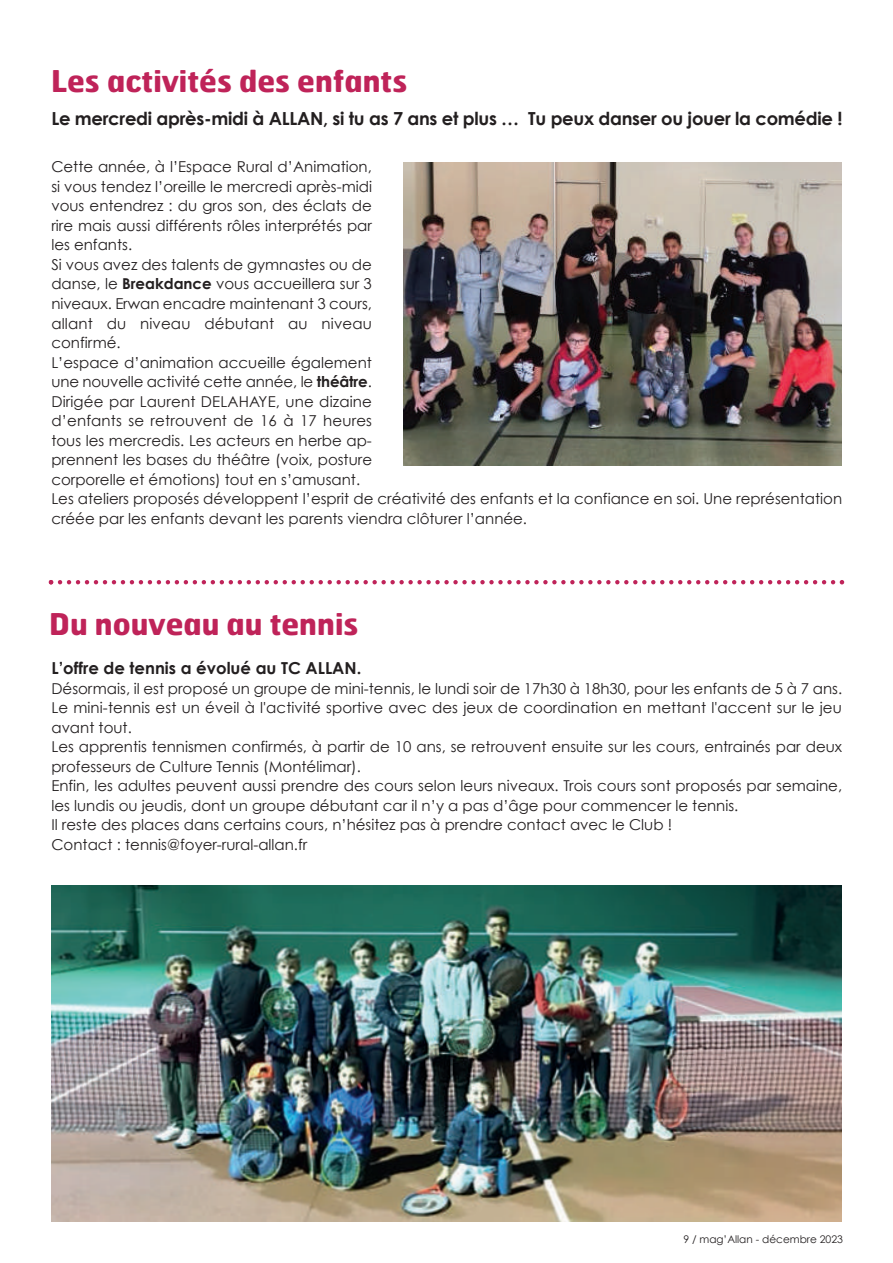
<style>
.page{position:relative;width:893px;height:1263px;background:#fff}
.page>*{position:absolute;margin:0;border:0;box-sizing:border-box;transform-origin:0 0}
.t1{font:700 30px "Hermes";color:#bf2359}
.t2{font:700 18px "Century Gothic";letter-spacing:-.015em;color:#231f20}
.t3{font:700 16.5px "Century Gothic";color:#231f20}
.t4{font:15px/19.5px "Century Gothic";color:#231f20}
.t5{font:10.5px "Century Gothic";color:#231f20}
.s1{font-weight:700}
</style>
<div class="page">
<img style="left:51px;top:885px;width:791px;height:337px">
<svg style="left:49px;top:580px;width:795px;height:4px"></svg>
<img style="left:403px;top:163px;width:439px;height:303px">
<h1 class="t1" style="left:51px;top:69px;width:358px">Les activités des enfants</h1>
<p class="t2" style="left:51px;top:107px;width:792px">Le mercredi après-midi à ALLAN, si tu as 7 ans et plus … Tu peux danser ou jouer la comédie !</p>
<p class="t4" style="left:51px;top:157px;width:792px">Cette année, à l’Espace Rural d’Animation,<br>si vous tendez l’oreille le mercredi après-midi<br>vous entendrez : du gros son, des éclats de<br>rire mais aussi différents rôles interprétés par<br>les enfants.<br>Si vous avez des talents de gymnastes ou de<br>danse, le <span class="s1">Breakdance</span> vous accueillera sur 3<br>niveaux. Erwan encadre maintenant 3 cours,<br>allant du niveau débutant au niveau<br>confirmé.<br>L’espace d’animation accueille également<br>une nouvelle activité cette année, le <span class="s1">théâtre</span>.<br>Dirigée par Laurent DELAHAYE, une dizaine<br>d’enfants se retrouvent de 16 à 17 heures<br>tous les mercredis. Les acteurs en herbe ap-<br>prennent les bases du théâtre (voix, posture<br>corporelle et émotions) tout en s’amusant.<br>Les ateliers proposés développent l’esprit de créativité des enfants et la confiance en soi. Une représentation créée par les enfants devant les parents viendra clôturer l’année.</p>
<h1 class="t1" style="left:49px;top:613px;width:311px">Du nouveau au tennis</h1>
<p class="t3" style="left:51px;top:658px;width:311px">L’offre de tennis a évolué au TC ALLAN.</p>
<p class="t4" style="left:51px;top:678px;width:792px">Désormais, il est proposé un groupe de mini-tennis, le lundi soir de 17h30 à 18h30, pour les enfants de 5 à 7 ans.<br>Le mini-tennis est un éveil à l'activité sportive avec des jeux de coordination en mettant l'accent sur le jeu avant tout.<br>Les apprentis tennismen confirmés, à partir de 10 ans, se retrouvent ensuite sur les cours, entrainés par deux professeurs de Culture Tennis (Montélimar).<br>Enfin, les adultes peuvent aussi prendre des cours selon leurs niveaux. Trois cours sont proposés par semaine, les lundis ou jeudis, dont un groupe débutant car il n’y a pas d’âge pour commencer le tennis.<br>Il reste des places dans certains cours, n’hésitez pas à prendre contact avec le Club !<br>Contact : tennis@foyer-rural-allan.fr</p>
<p class="t5" style="left:683px;top:1233px;width:161px">9 / mag’Allan - décembre 2023</p>
</div>
